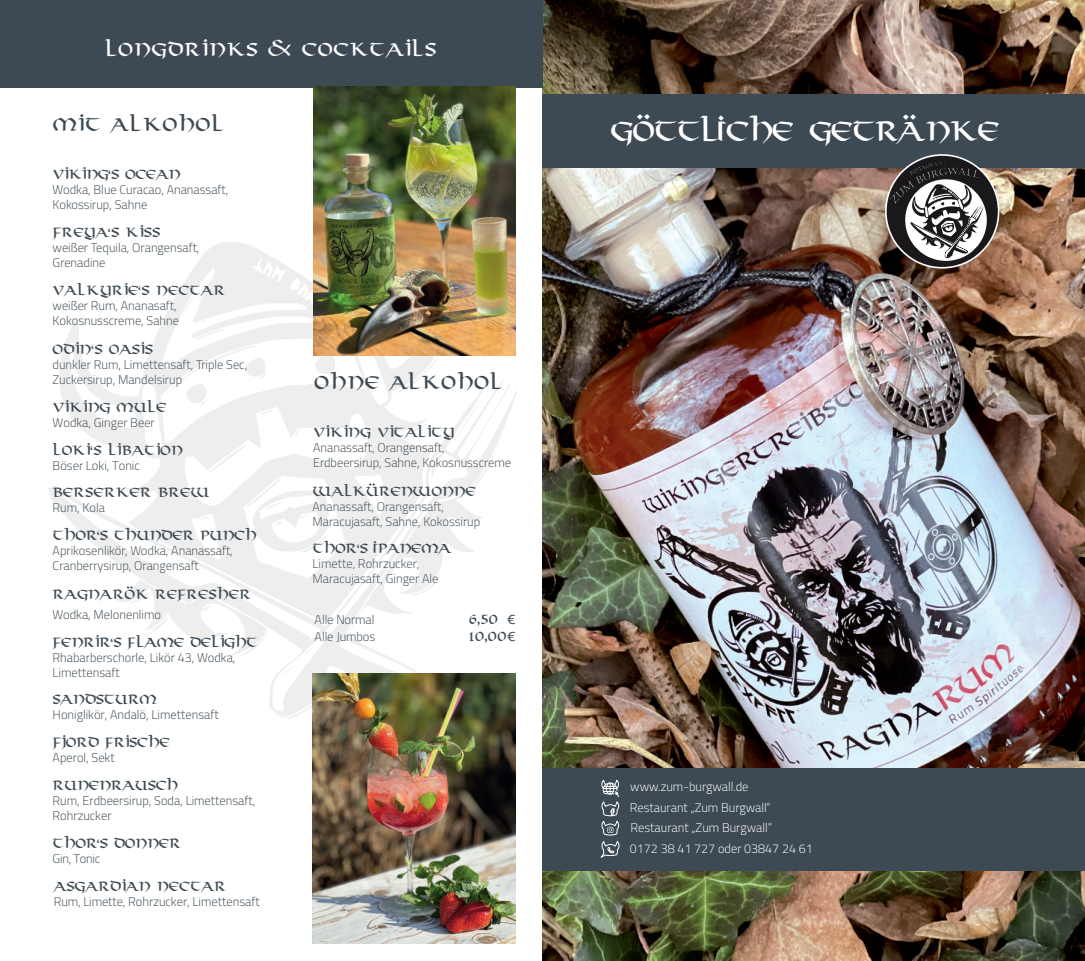
<style>
.page{position:relative;width:1085px;height:961px;background:#fff}
.page>*{position:absolute;margin:0;border:0;box-sizing:border-box;transform-origin:0 0}
.t1{font:26.25px "Viking";letter-spacing:-.04em;color:#fff}
.t2{font:17.5px "Viking";letter-spacing:.04em;color:#3d4a53}
.t3{font:17.5px "Viking";letter-spacing:.04em;color:#fff}
.t4{font:300 12.5px/15px "Cairo";color:#3d4a53}
.t5{font:12.5px "Viking";color:#3d4a53}
.t6{font:12.5px "Viking";letter-spacing:-.025em;color:#3d4a53}
.t7{font:300 12.5px/21.4px "Cairo";color:#fff}
.t8{font:300 12.5px "Cairo";letter-spacing:-.02em;color:#3d4a53}
.s1{font-family:"Lucida Grande"}
</style>
<div class="page">
<img style="left:542px;top:0;width:542px;height:960px">
<div style="left:0;top:0;width:542px;height:87px;background:#3d4a53"></div>
<svg style="left:48px;top:242px;width:469px;height:476px"></svg>
<div style="left:542px;top:94px;width:542px;height:73px;background:#3d4a53"></div>
<div style="left:542px;top:768px;width:542px;height:102px;background:#3d4a53"></div>
<svg style="left:886px;top:156px;width:111px;height:111px"></svg>
<img style="left:938px;top:168px;width:27px;height:8px">
<img style="left:929px;top:161px;width:16px;height:5px">
<svg style="left:600px;top:779px;width:20px;height:79px"></svg>
<img style="left:313px;top:86px;width:202px;height:269px">
<img style="left:312px;top:673px;width:203px;height:270px">
<h2 class="t3" style="left:105px;top:38px;width:333px">LONGDRINKS &amp; COCKTAILS</h2>
<h2 class="t2" style="left:53px;top:112px;width:172px">MIT ALKOHOL</h2>
<h1 class="t1" style="left:610px;top:114px;width:390px">GÖTTLICHE GETRÄNKE</h1>
<p class="t6" style="left:53px;top:166px;width:129px">VIKING‘S OCEAN</p>
<p class="t4" style="left:53px;top:182px;width:177px">Wodka, Blue Curacao, Ananassaft,<br>Kokossirup, Sahne</p>
<p class="t5" style="left:53px;top:224px;width:109px">FREYA‘S KISS</p>
<p class="t4" style="left:53px;top:240px;width:148px">weißer Tequila, Orangensaft,<br>Grenadine</p>
<p class="t5" style="left:53px;top:282px;width:174px">VALKYRIE‘S NECTAR</p>
<p class="t4" style="left:53px;top:298px;width:128px">weißer Rum, Ananasaft,<br>Kokosnusscreme, Sahne</p>
<p class="t5" style="left:53px;top:340px;width:102px">ODIN‘S OASIS</p>
<p class="t4" style="left:53px;top:356px;width:196px">dunkler Rum, Limettensaft, Triple Sec,<br>Zuckersirup, Mandelsirup</p>
<p class="t5" style="left:53px;top:399px;width:115px">VIKING MULE</p>
<p class="t4" style="left:53px;top:414px;width:104px">Wodka, Ginger Beer</p>
<p class="t5" style="left:53px;top:442px;width:132px">LOKI‘S LIBATION</p>
<p class="t4" style="left:53px;top:457px;width:89px">Böser Loki, Tonic</p>
<p class="t5" style="left:53px;top:484px;width:159px">BERSERKER BREW</p>
<p class="t4" style="left:53px;top:499px;width:54px">Rum, Kola</p>
<p class="t6" style="left:53px;top:527px;width:205px">THOR‘S THUNDER PUNCH</p>
<p class="t4" style="left:53px;top:543px;width:182px">Aprikosenlikör, Wodka, Ananassaft,<br>Cranberrysirup, Orangensaft</p>
<p class="t5" style="left:53px;top:585px;width:200px">RAGNARÖK REFRESHER</p>
<p class="t4" style="left:53px;top:606px;width:110px">Wodka, Melonenlimo</p>
<p class="t6" style="left:53px;top:634px;width:207px">FENRIR‘S FLAME DELIGHT</p>
<p class="t4" style="left:53px;top:649px;width:184px">Rhabarberschorle, Likör 43, Wodka,<br>Limettensaft</p>
<p class="t6" style="left:53px;top:691px;width:106px">SANDSTURM</p>
<p class="t4" style="left:53px;top:706px;width:167px">Honiglikör, Andalö, Limettensaft</p>
<p class="t6" style="left:53px;top:734px;width:119px">FJORD FRISCHE</p>
<p class="t4" style="left:53px;top:749px;width:64px">Aperol, Sekt</p>
<p class="t6" style="left:53px;top:777px;width:127px">RUNENRAUSCH</p>
<p class="t4" style="left:53px;top:793px;width:204px">Rum, Erdbeersirup, Soda, Limettensaft,<br>Rohrzucker</p>
<p class="t6" style="left:53px;top:835px;width:130px">THOR‘S DONNER</p>
<p class="t8" style="left:53px;top:848px;width:49px">Gin, Tonic</p>
<p class="t5" style="left:54px;top:878px;width:174px">ASGARDIAN NECTAR</p>
<p class="t4" style="left:54px;top:894px;width:207px">Rum, Limette, Rohrzucker, Limettensaft</p>
<h2 class="t2" style="left:314px;top:370px;width:190px">OHNE ALKOHOL</h2>
<p class="t5" style="left:313px;top:424px;width:143px">VIKING VITALITY</p>
<p class="t4" style="left:313px;top:440px;width:199px">Ananassaft, Orangensaft,<br>Erdbeersirup, Sahne, Kokosnusscreme</p>
<p class="t6" style="left:312px;top:483px;width:165px">WALKÜRENWONNE</p>
<p class="t4" style="left:312px;top:498px;width:169px">Ananassaft, Orangensaft,<br>Maracujasaft, Sahne, Kokossirup</p>
<p class="t6" style="left:312px;top:540px;width:140px">THOR‘S IPANEMA</p>
<p class="t4" style="left:312px;top:556px;width:128px">Limette, Rohrzucker,<br>Maracujasaft, Ginger Ale</p>
<p class="t4" style="left:314px;top:611px;width:61px">Alle Normal</p>
<p class="t5" style="left:469px;top:611px;width:48px">6,50 <span class="s1">€</span></p>
<p class="t4" style="left:314px;top:628px;width:62px">Alle Jumbos</p>
<p class="t5" style="left:469px;top:628px;width:48px">10,00<span class="s1">€</span></p>
<p class="t7" style="left:630px;top:775px;width:142px">www.zum-burgwall.de<br>Restaurant „Zum Burgwall“</p>
<p class="t7" style="left:630px;top:838px;width:184px">0172 38 41 727 oder 03847 24 61</p>
<p class="t7" style="left:630px;top:817px;width:143px">Restaurant „Zum Burgwall“</p>
</div>
